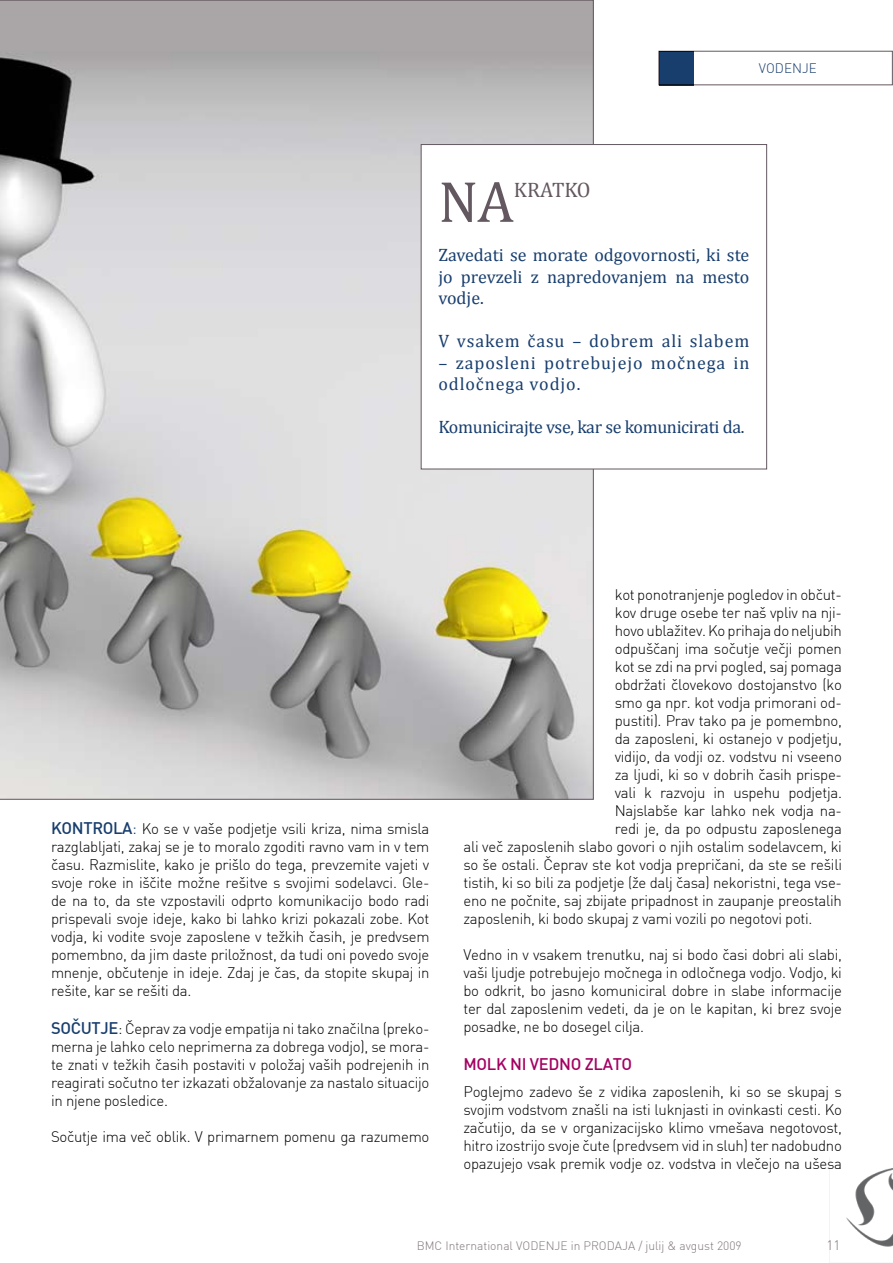
<style>
.page{position:relative;width:893px;height:1263px;background:#fff}
.page>*{position:absolute;margin:0;border:0;box-sizing:border-box;transform-origin:0 0}
.t1{font:58.8px "Cambria";color:#645860}
.t2{font:21px "Cambria";color:#645860}
.t3{font:18px/21.6px "Cambria";letter-spacing:.05em;color:#183e6e}
.t4{font:18px/21.6px "Cambria";color:#183e6e;text-align:justify}
.t5{font:18px "Cambria";letter-spacing:-.02em;color:#183e6e}
.t6{font:16.5px "DIN Medium";letter-spacing:-.02em;color:#a40061}
.t7{font:15px/18px "DIN Light";letter-spacing:-.02em;color:#000;text-align:justify}
.t8{font:13.5px "DIN Light";color:#183e6e}
.t9{font:13.5px "DIN Light";color:#80777e}
.t10{font:12px "DIN Light";color:#80777e}
.s1{font-family:"DIN Medium";font-size:16.5px;color:#183e6e}
.s2{font-size:16.5px;color:#183e6e}
</style>
<div class="page">
<img style="left:829px;top:1158px;width:64px;height:105px">
<svg style="left:0;top:0;width:593px;height:799px;background:#c2c1bb"></svg>
<div style="left:659px;top:51px;width:233px;height:34px;border:1px solid #645860"></div>
<div style="left:659px;top:51px;width:34px;height:34px;background:#183e6e"></div>
<div style="left:421px;top:145px;width:346px;height:324px;background:#fff"></div>
<div style="left:421px;top:144px;width:346px;height:325px;border:1px solid #645860"></div>
<p class="t8" style="left:759px;top:60px;width:60px">VODENJE</p>
<h1 class="t1" style="left:438px;top:167px;width:77px">NA</h1>
<h2 class="t2" style="left:514px;top:177px;width:78px">KRATKO</h2>
<p class="t4" style="left:438px;top:244px;width:313px">Zavedati se morate odgovornosti, ki ste jo prevzeli z napredovanjem na mesto vodje.</p>
<p class="t3" style="left:438px;top:330px;width:312px">V vsakem času – dobrem ali slabem</p>
<p class="t3" style="left:438px;top:352px;width:313px">– zaposleni potrebujejo močnega in odločnega vodjo.</p>
<p class="t5" style="left:438px;top:416px;width:308px">Komunicirajte vse, kar se komunicirati da.</p>
<p class="t7" style="left:51px;top:819px;width:380px"><span class="s1">KONTROLA</span><span class="s2">:</span> Ko se v vaše podjetje vsili kriza, nima smisla razglabljati, zakaj se je to moralo zgoditi ravno vam in v tem času. Razmislite, kako je prišlo do tega, prevzemite vajeti v svoje roke in iščite možne rešitve s svojimi sodelavci. Gle&shy;de na to, da ste vzpostavili odprto komunikacijo bodo radi prispevali svoje ideje, kako bi lahko krizi pokazali zobe. Kot vodja, ki vodite svoje zaposlene v težkih časih, je predvsem pomembno, da jim daste priložnost, da tudi oni povedo svoje mnenje, občutenje in ideje. Zdaj je čas, da stopite skupaj in rešite, kar se rešiti da.</p>
<p class="t7" style="left:51px;top:1019px;width:380px"><span class="s1">SOČUTJE</span>: Čeprav za vodje empatija ni tako značilna (preko&shy;merna je lahko celo neprimerna za dobrega vodjo), se mora&shy;te znati v težkih časih postaviti v položaj vaših podrejenih in reagirati sočutno ter izkazati obžalovanje za nastalo situacijo in njene posledice.</p>
<p class="t7" style="left:51px;top:1127px;width:380px">Sočutje ima več oblik. V primarnem pomenu ga razumemo</p>
<p class="t7" style="left:615px;top:586px;width:229px">kot ponotranjenje pogledov in občut-</p>
<p class="t7" style="left:615px;top:604px;width:229px">kov druge osebe ter naš vpliv na nji-</p>
<p class="t7" style="left:615px;top:622px;width:229px">hovo ublažitev. Ko prihaja do neljubih</p>
<p class="t7" style="left:615px;top:640px;width:229px">odpuščanj ima sočutje večji pomen</p>
<p class="t7" style="left:615px;top:658px;width:229px">kot se zdi na prvi pogled, saj pomaga</p>
<p class="t7" style="left:615px;top:676px;width:229px">obdržati človekovo dostojanstvo (ko</p>
<p class="t7" style="left:615px;top:694px;width:229px">smo ga npr. kot vodja primorani od-</p>
<p class="t7" style="left:615px;top:712px;width:229px">pustiti). Prav tako pa je pomembno,</p>
<p class="t7" style="left:615px;top:730px;width:229px">da zaposleni, ki ostanejo v podjetju,</p>
<p class="t7" style="left:615px;top:748px;width:229px">vidijo, da vodji oz. vodstvu ni vseeno</p>
<p class="t7" style="left:615px;top:766px;width:229px">za ljudi, ki so v dobrih časih prispe-</p>
<p class="t7" style="left:615px;top:784px;width:229px">vali k razvoju in uspehu podjetja.</p>
<p class="t7" style="left:615px;top:802px;width:229px">Najslabše kar lahko nek vodja na-</p>
<p class="t7" style="left:615px;top:820px;width:229px">redi je, da po odpustu zaposlenega</p>
<p class="t7" style="left:463px;top:838px;width:380px">ali več zaposlenih slabo govori o njih ostalim sodelavcem, ki</p>
<p class="t7" style="left:463px;top:856px;width:380px">so še ostali. Čeprav ste kot vodja prepričani, da ste se rešili</p>
<p class="t7" style="left:463px;top:874px;width:380px">tistih, ki so bili za podjetje (že dalj časa) nekoristni, tega vse-</p>
<p class="t7" style="left:463px;top:892px;width:380px">eno ne počnite, saj zbijate pripadnost in zaupanje preostalih</p>
<p class="t7" style="left:463px;top:910px;width:351px">zaposlenih, ki bodo skupaj z vami vozili po negotovi poti.</p>
<p class="t7" style="left:463px;top:946px;width:380px">Vedno in v vsakem trenutku, naj si bodo časi dobri ali slabi, vaši ljudje potrebujejo močnega in odločnega vodjo. Vodjo, ki bo odkrit, bo jasno komuniciral dobre in slabe informacije ter dal zaposlenim vedeti, da je on le kapitan, ki brez svoje posadke, ne bo dosegel cilja.</p>
<p class="t6" style="left:463px;top:1054px;width:170px">MOLK NI VEDNO ZLATO</p>
<p class="t7" style="left:463px;top:1082px;width:380px">Poglejmo zadevo še z vidika zaposlenih, ki so se skupaj s svojim vodstvom znašli na isti luknjasti in ovinkasti cesti. Ko začutijo, da se v organizacijsko klimo vmešava negotovost, hitro izostrijo svoje čute (predvsem vid in sluh) ter nadobudno opazujejo vsak premik vodje oz. vodstva in vlečejo na ušesa</p>
<p class="t10" style="left:417px;top:1238px;width:326px">BMC International VODENJE in PRODAJA / julij &amp; avgust 2009</p>
<p class="t9" style="left:826px;top:1237px;width:15px">11</p>
</div>
